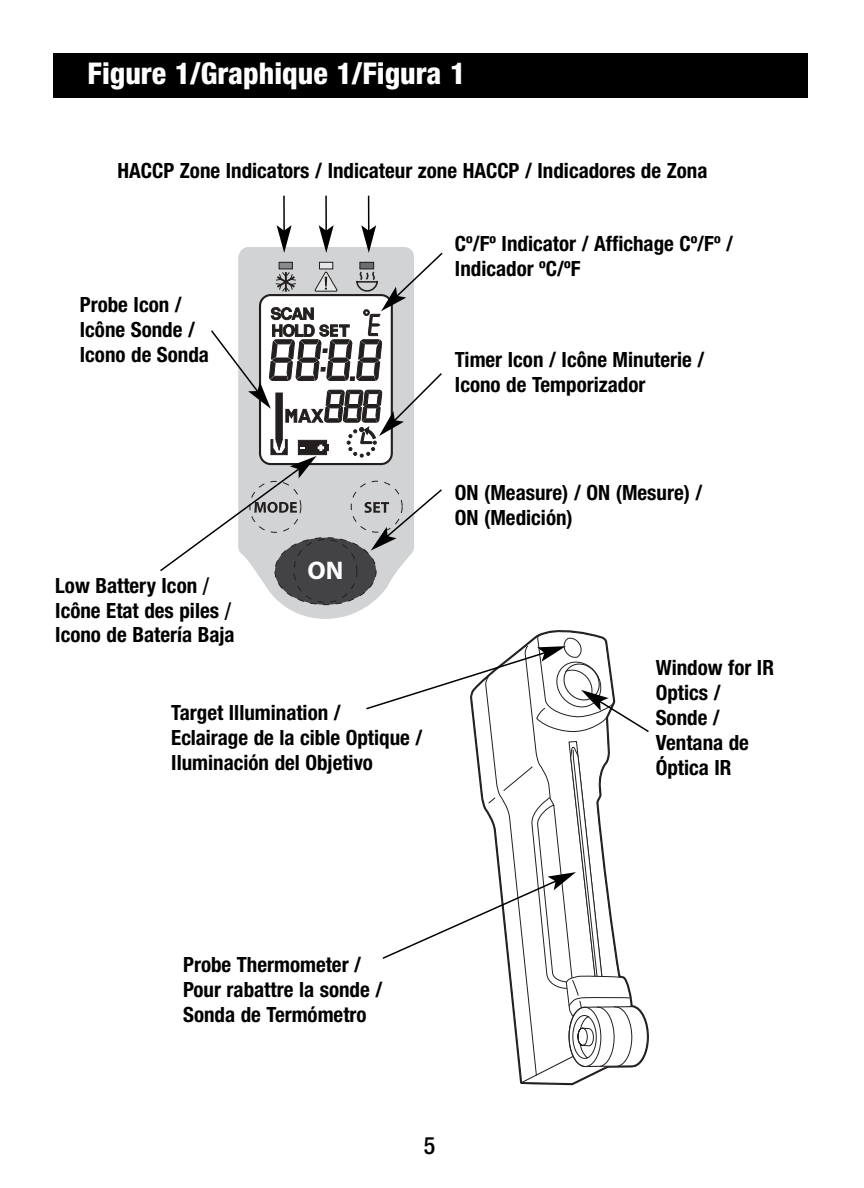
<style>
.page{position:relative;width:864px;height:1188px;background:#fff}
.page>*{position:absolute;margin:0;border:0;box-sizing:border-box;transform-origin:0 0}
.t1{font:800 condensed 30px "Helvetica Neue";color:#fff}
.t2{font:700 25.5px "Myriad";color:#fff}
.t3{font:500 condensed 24px "Helvetica Neue";color:#000}
.t4{font:700 condensed 21px/25.2px "Helvetica Neue";color:#000}
.s1{font-family:"Helvetica"}
</style>
<div class="page">
<div style="left:53px;top:53px;width:754px;height:45px;background:#000"></div>
<svg style="left:257px;top:573px;width:139px;height:46px;fill:#d3d5d7"></svg>
<div style="left:275px;top:538px;width:101px;height:67px;background:#434244;border-radius:50%"></div>
<hr style="left:368px;top:196px;width:1px;height:34px;background:#000">
<hr style="left:283px;top:196px;width:2px;height:34px;background:#000">
<hr style="left:325px;top:196px;width:2px;height:34px;background:#000">
<svg style="left:160px;top:225px;width:283px;height:348px"></svg>
<svg style="left:519px;top:631px;width:74px;height:454px"></svg>
<svg style="left:366px;top:634px;width:283px;height:442px"></svg>
<h1 class="t1" style="left:88px;top:62px;width:380px">Figure 1/Graphique 1/Figura 1</h1>
<p class="t4" style="left:117px;top:160px;width:592px">HACCP Zone Indicators / Indicateur zone HACCP / Indicadores de Zona</p>
<p class="t4" style="left:80px;top:293px;width:131px">Probe Icon /<br>Icône Sonde /<br>Icono de Sonda</p>
<p class="t4" style="left:455px;top:233px;width:280px">Cº/Fº Indicator / Affichage Cº/Fº /<br>Indicador ºC/ºF</p>
<p class="t4" style="left:455px;top:349px;width:251px">Timer Icon / Icône Minuterie /<br>Icono de Temporizador</p>
<p class="t4" style="left:55px;top:575px;width:181px">Low Battery Icon <span class="s1">/<br></span>Icône Etat des piles <span class="s1">/<br></span>Icono de Batería Baja</p>
<p class="t2" style="left:307px;top:561px;width:37px">ON</p>
<p class="t4" style="left:171px;top:701px;width:253px">Target Illumination /<br>Eclairage de la cible Optique /<br>Iluminación del Objetivo</p>
<p class="t4" style="left:455px;top:482px;width:249px">ON (Measure) / ON (Mesure) /<br>ON (Medición)</p>
<p class="t4" style="left:656px;top:656px;width:120px">Window for IR<br>Optics /<br>Sonde /<br>Ventana de<br>Óptica IR</p>
<p class="t4" style="left:183px;top:953px;width:201px">Probe Thermometer /<br>Pour rabattre la sonde /<br>Sonda de Termómetro</p>
<p class="t3" style="left:424px;top:1137px;width:13px">5</p>
</div>
